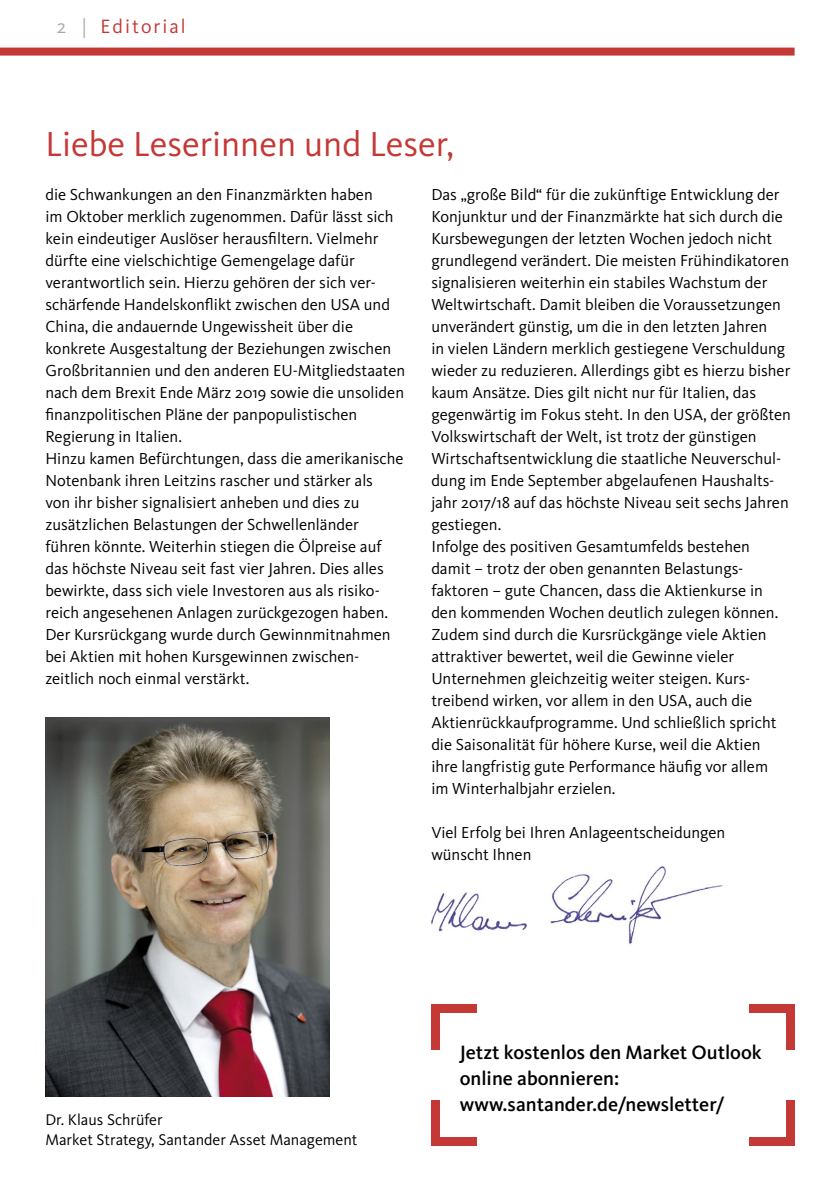
<style>
.page{position:relative;width:840px;height:1191px;background:#fff}
.page>*{position:absolute;margin:0;border:0;box-sizing:border-box;transform-origin:0 0}
.t1{font:36px "Kievit";color:#c43835}
.t2{font:500 20px/26px "Kievit";color:#000}
.t3{font:20px "Kievit";letter-spacing:.1em;color:#c43835}
.Editorial{font:16.4px/22px "Kievit";color:#000}
.t4{font:16px "Kievit";color:#000}
.s1{color:#aaa}
</style>
<div class="page">
<img style="left:431px;top:866px;width:292px;height:78px">
<div style="left:0;top:48px;width:794px;height:8px;background:#c43835"></div>
<div style="left:431px;top:1003px;width:45px;height:9px;background:#c43835"></div>
<div style="left:431px;top:1003px;width:8px;height:46px;background:#c43835"></div>
<div style="left:431px;top:1100px;width:8px;height:45px;background:#c43835"></div>
<div style="left:431px;top:1137px;width:45px;height:8px;background:#c43835"></div>
<div style="left:748px;top:1003px;width:46px;height:9px;background:#c43835"></div>
<div style="left:785px;top:1003px;width:9px;height:46px;background:#c43835"></div>
<div style="left:785px;top:1100px;width:9px;height:45px;background:#c43835"></div>
<div style="left:748px;top:1137px;width:46px;height:8px;background:#c43835"></div>
<img style="left:46px;top:717px;width:283px;height:379px">
<p class="t3" style="left:57px;top:16px;width:130px"><span class="s1">2 |</span> Editorial</p>
<p class="t1" style="left:45px;top:123px;width:410px">Liebe Leserinnen und Leser,</p>
<p class="Editorial" style="left:431px;top:183px;width:361px">Das „große Bild“ für die zukünftige Entwicklung der Konjunktur und der Finanzmärkte hat sich durch die Kursbewegungen der letzten Wochen jedoch nicht grundlegend verändert. Die meisten Frühindikatoren signalisieren weiterhin ein stabiles Wachstum der Weltwirtschaft. Damit bleiben die Voraussetzungen unverändert günstig, um die in den letzten Jahren<br>in vielen Ländern merklich gestiegene Verschuldung wieder zu reduzieren. Allerdings gibt es hierzu bisher kaum Ansätze. Dies gilt nicht nur für Italien, das gegenwärtig im Fokus steht. In den USA, der größten Volkswirtschaft der Welt, ist trotz der günstigen Wirtschaftsentwicklung die staatliche Neuverschul&shy;dung im Ende September abgelaufenen Haushalts&shy;jahr 2017/18 auf das höchste Niveau seit sechs Jahren gestiegen.</p>
<p class="Editorial" style="left:431px;top:535px;width:348px">Infolge des positiven Gesamtumfelds bestehen damit – trotz der oben genannten Belastungs&shy;faktoren – gute Chancen, dass die Aktienkurse in den kommenden Wochen deutlich zulegen können.<br>Zudem sind durch die Kursrückgänge viele Aktien attraktiver bewertet, weil die Gewinne vieler Unternehmen gleichzeitig weiter steigen. Kurs&shy;treibend wirken, vor allem in den USA, auch die Aktienrückkaufprogramme. Und schließlich spricht die Saisonalität für höhere Kurse, weil die Aktien ihre langfristig gute Performance häufig vor allem im Winterhalbjahr erzielen.</p>
<p class="Editorial" style="left:431px;top:821px;width:295px">Viel Erfolg bei Ihren Anlageentscheidungen wünscht Ihnen</p>
<p class="Editorial" style="left:45px;top:183px;width:361px">die Schwankungen an den Finanzmärkten haben<br>im Oktober merklich zugenommen. Dafür lässt sich kein eindeutiger Auslöser herausfiltern. Vielmehr dürfte eine vielschichtige Gemengelage dafür verantwortlich sein. Hierzu gehören der sich ver&shy;schärfende Handelskonflikt zwischen den USA und China, die andauernde Ungewissheit über die konkrete Ausgestaltung der Beziehungen zwischen Großbritannien und den anderen EU-Mitgliedstaaten nach dem Brexit Ende März 2019 sowie die unsoliden finanzpolitischen Pläne der panpopulistischen Regierung in Italien.</p>
<p class="Editorial" style="left:45px;top:447px;width:359px">Hinzu kamen Befürchtungen, dass die amerikanische Notenbank ihren Leitzins rascher und stärker als<br>von ihr bisher signalisiert anheben und dies zu zusätzlichen Belastungen der Schwellenländer führen könnte. Weiterhin stiegen die Ölpreise auf das höchste Niveau seit fast vier Jahren. Dies alles bewirkte, dass sich viele Investoren aus als risiko&shy;reich angesehenen Anlagen zurückgezogen haben.<br>Der Kursrückgang wurde durch Gewinnmitnahmen bei Aktien mit hohen Kursgewinnen zwischen&shy;zeitlich noch einmal verstärkt.</p>
<p class="t4" style="left:45px;top:1111px;width:119px">Dr. Klaus Schrüfer</p>
<p class="t4" style="left:45px;top:1131px;width:313px">Market Strategy, Santander Asset Management</p>
<p class="t2" style="left:459px;top:1039px;width:303px">Jetzt kostenlos den Market Outlook online abonnieren: www.santander.de/newsletter/</p>
</div>
